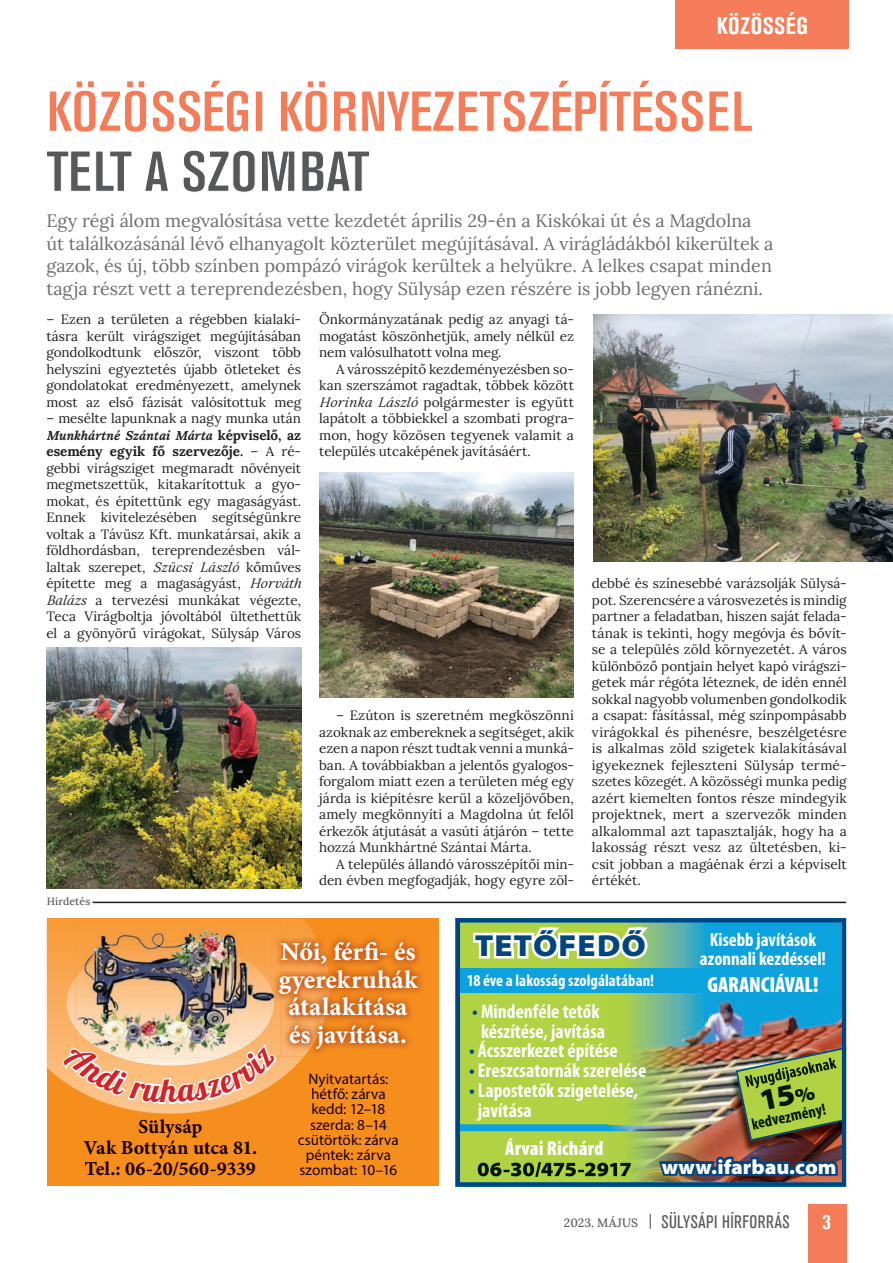
<style>
.page{position:relative;width:893px;height:1263px;background:#fff}
.page>*{position:absolute;margin:0;border:0;box-sizing:border-box;transform-origin:0 0}
.t1{font:700 condensed 57px "Akzidenz Grotesk BE";letter-spacing:-.01em;color:#f47c58}
.t2{font:700 condensed 57px "Akzidenz Grotesk BE";letter-spacing:-.01em;color:#57585a}
.t3{font:32.7px "Lobster";color:#d1232a}
.t4{font:900 semi-expanded 30.6px "Myriad Pro";letter-spacing:.035em;color:#00457f}
.t5{font:25.8px/27.3px "Minion Pro Bold Capt";color:#fff;text-align:center}
.t6{font:700 condensed 24px "Akzidenz Grotesk BE";letter-spacing:.02em;color:#fff}
.t7{font:900 condensed 22.05px "Myriad Pro";letter-spacing:-.01em;color:#fff}
.t8{font:700 condensed 21px "Akzidenz Grotesk BE";color:#fff}
.t9{font:900 semi-expanded 20.4px "Myriad Pro";color:#fff}
.t10{font:900 condensed 20.4px "Myriad Pro";letter-spacing:.005em;color:#fff}
.t11{font:700 condensed 19.8px/19.8px "Myriad Pro";color:#fff;text-align:center}
.t12{font:19.8px/21.3px "Minion Pro Bold Capt";color:#1b0000;text-align:center}
.t13{font:700 condensed 19.05px/18.3px "Myriad Pro";color:#fff;text-align:center}
.t14{font:18px/22.5px "Lora";color:#6c6d70}
.t15{font:condensed 18px "Akzidenz Grotesk BE";letter-spacing:.02em;color:#57585a}
.t16{font:700 condensed 16.65px "Myriad Pro";letter-spacing:.005em;color:#fff}
.t17{font:700 condensed 16.5px "Myriad Pro";color:#011600}
.t18{font:15.15px/15.1px "Myriad Pro";color:#1b0000;text-align:center}
.t19{font:13.5px/16.5px "Lora";color:#231f20;text-align:justify}
.t20{font:italic 700 12.75px "Lora";color:#231f20}
.t21{font:500 10.5px "Lora";letter-spacing:.01em;color:#57585a}
.s1{font-style:normal;font-size:13.5px}
.s2{font-weight:700}
.s3{font-style:italic}
.s4{color:#00457f}
.s5{font-family:"Lora";font-weight:500;font-stretch:normal;font-size:12px}
</style>
<div class="page">
<div style="left:675px;top:0;width:173px;height:48px;background:#f47c58"></div>
<div style="left:808px;top:1205px;width:38px;height:58px;background:#f47c58"></div>
<hr style="left:93px;top:902px;width:753px;height:1px;background:#231f20">
<svg style="left:456px;top:918px;width:390px;height:268px;background:#75b378"></svg>
<svg style="left:470px;top:923px;width:183px;height:38px"></svg>
<img style="left:478px;top:1162px;width:131px;height:15px">
<img style="left:609px;top:1162px;width:22px;height:15px">
<div style="left:460px;top:968px;width:251px;height:25px;background:#0ca2dd"></div>
<div style="left:47px;top:919px;width:391px;height:267px;background:#f68e1e"></div>
<svg style="left:47px;top:919px;width:267px;height:162px;background:#f8a44c"></svg>
<div style="left:310px;top:1073px;width:78px;height:14px;background:#f68e1e"></div>
<img style="left:66px;top:978px;width:9px;height:53px">
<img style="left:75px;top:919px;width:206px;height:139px">
<img style="left:75px;top:940px;width:196px;height:91px">
<img style="left:329px;top:938px;width:93px;height:110px">
<img style="left:271px;top:934px;width:58px;height:123px">
<img style="left:271px;top:988px;width:3px;height:30px">
<img style="left:46px;top:647px;width:255px;height:241px">
<img style="left:319px;top:472px;width:255px;height:225px">
<img style="left:594px;top:315px;width:299px;height:246px">
<img style="left:656px;top:1047px;width:190px;height:139px">
<svg style="left:60px;top:1031px;width:218px;height:83px;background:#f4c899"></svg>
<h3 class="t6" style="left:717px;top:12px;width:93px">KÖZÖSSÉG</h3>
<h1 class="t1" style="left:46px;top:79px;width:708px">KÖZÖSSÉGI KÖRNYEZETSZÉPÍTÉSSEL</h1>
<h1 class="t2" style="left:46px;top:139px;width:325px">TELT A SZOMBAT</h1>
<p class="t14" style="left:46px;top:208px;width:729px">Egy régi álom megvalósítása vette kezdetét április 29-én a Kiskókai út és a Magdolna út találkozásánál lévő elhanyagolt közterület megújításával. A virágládákból kikerültek a gazok, és új, több színben pompázó virágok kerültek a helyükre. A lelkes csapat minden tagja részt vett a tereprendezésben, hogy Sülysáp ezen részére is jobb legyen ránézni.</p>
<p class="t19" style="left:46px;top:310px;width:256px">– Ezen a területen a régebben kialakí&shy;tásra került virágsziget megújításában gondolkodtunk először, viszont több helyszíni egyeztetés újabb ötleteket és gondolatokat eredményezett, amelynek most az első fázisát valósítottuk meg</p>
<p class="t19" style="left:46px;top:409px;width:256px">– mesélte lapunknak a nagy munka után</p>
<p class="t20" style="left:46px;top:426px;width:256px">Munkhártné Szántai Márta <span class="s1">k é p v i s e l ő , a z</span></p>
<p class="t19" style="left:46px;top:442px;width:260px;text-align:left"><span class="s2">esemény egyik fő szervezője.</span> – A ré&shy;gebbi virágsziget megmaradt növényeit megmetszettük, kitakarítottuk a gyo&shy;mokat, és építettünk egy magaságyást.<br>Ennek kivitelezésében segítségünkre voltak a Távüsz Kft. munkatársai, akik a földhordásban, tereprendezésben vál&shy;laltak szerepet, <span class="s3">Szücsi László</span> kőműves építette meg a magaságyást, <span class="s3">Horváth Balázs</span> a tervezési munkákat végezte, Teca Virágboltja jóvoltából ültethettük el a gyönyörű virágokat, Sülysáp Város</p>
<p class="t19" style="left:319px;top:310px;width:256px">Önkormányzatának pedig az anyagi tá&shy;mogatást köszönhetjük, amely nélkül ez nem valósulhatott volna meg.</p>
<p class="t19" style="left:319px;top:360px;width:256px;text-indent:17px">A városszépítő kezdeményezésben so&shy;kan szerszámot ragadtak, többek között <span class="s3">Horinka László</span> polgármester is együtt lapátolt a többiekkel a szombati progra&shy;mon, hogy közösen tegyenek valamit a település utcaképének javításáért.</p>
<p class="t19" style="left:592px;top:574px;width:256px">debbé és színesebbé varázsolják Sülysá&shy;pot. Szerencsére a városvezetés is mindig partner a feladatban, hiszen saját felada&shy;tának is tekinti, hogy megóvja és bővít&shy;se a település zöld környezetét. A város különböző pontjain helyet kapó virágszi&shy;getek már régóta léteznek, de idén ennél sokkal nagyobb volumenben gondolkodik a csapat: fásítással, még színpompásabb virágokkal és pihenésre, beszélgetésre is alkalmas zöld szigetek kialakításával igyekeznek fejleszteni Sülysáp termé&shy;szetes közegét. A közösségi munka pedig azért kiemelten fontos része mindegyik projektnek, mert a szervezők minden alkalommal azt tapasztalják, hogy ha a lakosság részt vesz az ültetésben, ki&shy;csit jobban a magáénak érzi a képviselt értékét.</p>
<p class="t19" style="left:319px;top:706px;width:256px;text-indent:17px">– Ezúton is szeretném megköszönni azoknak az embereknek a segítséget, akik ezen a napon részt tudtak venni a munká&shy;ban. A továbbiakban a jelentős gyalogos&shy;forgalom miatt ezen a területen még egy járda is kiépítésre kerül a közeljövőben, amely megkönnyíti a Magdolna út felől érkezők átjutását a vasúti átjárón – tette hozzá Munkhártné Szántai Márta.</p>
<p class="t19" style="left:319px;top:855px;width:256px;text-align:right">A település állandó városszépítői min&shy;den évben megfogadják, hogy egyre zöl-</p>
<p class="t21" style="left:47px;top:893px;width:45px">Hirdetés</p>
<h2 class="t3" style="left:161px;top:1069px;width:18px">h</h2>
<h3 class="t12" style="left:83px;top:1116px;width:175px">Sülysáp<br>Vak Bottyán utca 81.<br>Tel.: 06-20/560-9339</h3>
<h3 class="t5" style="left:278px;top:940px;width:141px">Női, férfi- és gyerekruhák átalakítása és javítása.</h3>
<p class="t18" style="left:298px;top:1071px;width:103px">Nyitvatartás: hétfő: zárva kedd: 12–18 szerda: 8–14 csütörtök: zárva péntek: zárva szombat: 10–16</p>
<h3 class="t4" style="left:475px;top:928px;width:173px">TETŐFEDŐ</h3>
<p class="t16" style="left:467px;top:970px;width:189px">18 éve a lakosság szolgálatában!</p>
<h3 class="t11" style="left:472px;top:1001px;width:134px"><span class="s4">•</span> Mindenféle tetők készítése, javítása</h3>
<h3 class="t11" style="left:469px;top:1040px;width:150px"><span class="s4">•</span> Ácsszerkezet építése</h3>
<h3 class="t11" style="left:469px;top:1060px;width:179px"><span class="s4">•</span> Ereszcsatornák szerelése</h3>
<h3 class="t11" style="left:478px;top:1080px;width:162px;text-align:left;text-indent:-9px"><span class="s4">•</span> Lapostetők szigetelése, javítása</h3>
<h3 class="t10" style="left:505px;top:1137px;width:100px">Árvai Richárd</h3>
<h3 class="t13" style="left:700px;top:930px;width:128px">Kisebb javítások azonnali kezdéssel!</h3>
<h3 class="t7" style="left:707px;top:972px;width:113px">GARANCIÁVAL!</h3>
<p class="t17" style="left:749px;top:1114px;width:77px;rotate:-12deg">kedvezmény!</p>
<h3 class="t9" style="left:662px;top:1155px;width:176px">www.ifarbau.com</h3>
<h3 class="t15" style="left:564px;top:1212px;width:227px"><span class="s5">2023. MÁJUS</span> <sup>|</sup> SÜLYSÁPI HÍRFORRÁS</h3>
<h3 class="t8" style="left:822px;top:1210px;width:10px">3</h3>
</div>
